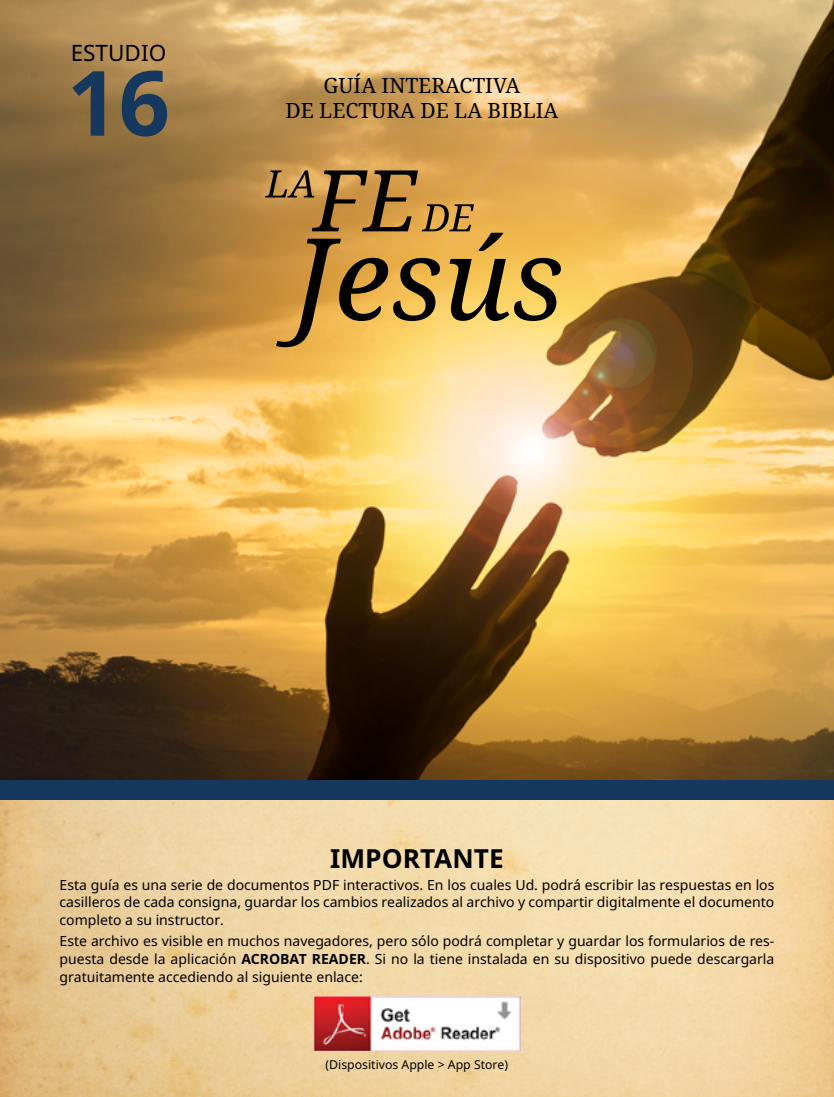
<style>
.page{position:relative;width:834px;height:1097px;background:#fff}
.page>*{position:absolute;margin:0;border:0;box-sizing:border-box;transform-origin:0 0}
.t1{font:700 90.12px "Noto Sans";color:#17385e}
.t2{font:700 26.25px "Noto Sans";color:#000}
.t3{font:22.57px "Noto Sans";color:#000}
.t4{font:21px/25.2px "Noto Serif";color:#000;text-align:center}
.t5{font:14px/17.5px "Noto Sans";color:#000;text-align:justify}
.t6{font:12.25px "Noto Sans";color:#000}
.s1{font-weight:700}
</style>
<div class="page">
<img style="left:0;top:799px;width:833px;height:297px">
<img style="left:0;top:0;width:833px;height:779px">
<svg style="left:265px;top:170px;width:296px;height:177px;background:#bb9043"></svg>
<div style="left:0;top:779px;width:833px;height:20px;background:#17385e"></div>
<img style="left:314px;top:996px;width:206px;height:54px">
<h3 class="t3" style="left:71px;top:37px;width:97px">ESTUDIO</h3>
<h1 class="t1" style="left:67px;top:39px;width:105px">16</h1>
<h3 class="t4" style="left:285px;top:72px;width:274px">GUÍA INTERACTIVA<br>DE LECTURA DE LA BIBLIA</h3>
<h2 class="t2" style="left:330px;top:840px;width:175px">IMPORTANTE</h2>
<p class="t5" style="left:60px;top:875px;width:716px">Esta guía es una serie de documentos PDF interactivos. En los cuales Ud. podrá escribir las respuestas en los casilleros de cada consigna, guardar los cambios realizados al archivo y compartir digitalmente el documento completo a su instructor.</p>
<p class="t5" style="left:60px;top:931px;width:716px">Este archivo es visible en muchos navegadores, pero sólo podrá completar y guardar los formularios de res&shy;puesta desde la aplicación <span class="s1">ACROBAT READER</span>. Si no la tiene instalada en su dispositivo puede descargarla gratuitamente accediendo al siguiente enlace:</p>
<p class="t6" style="left:325px;top:1055px;width:184px">(Dispositivos Apple &gt; App Store)</p>
</div>
